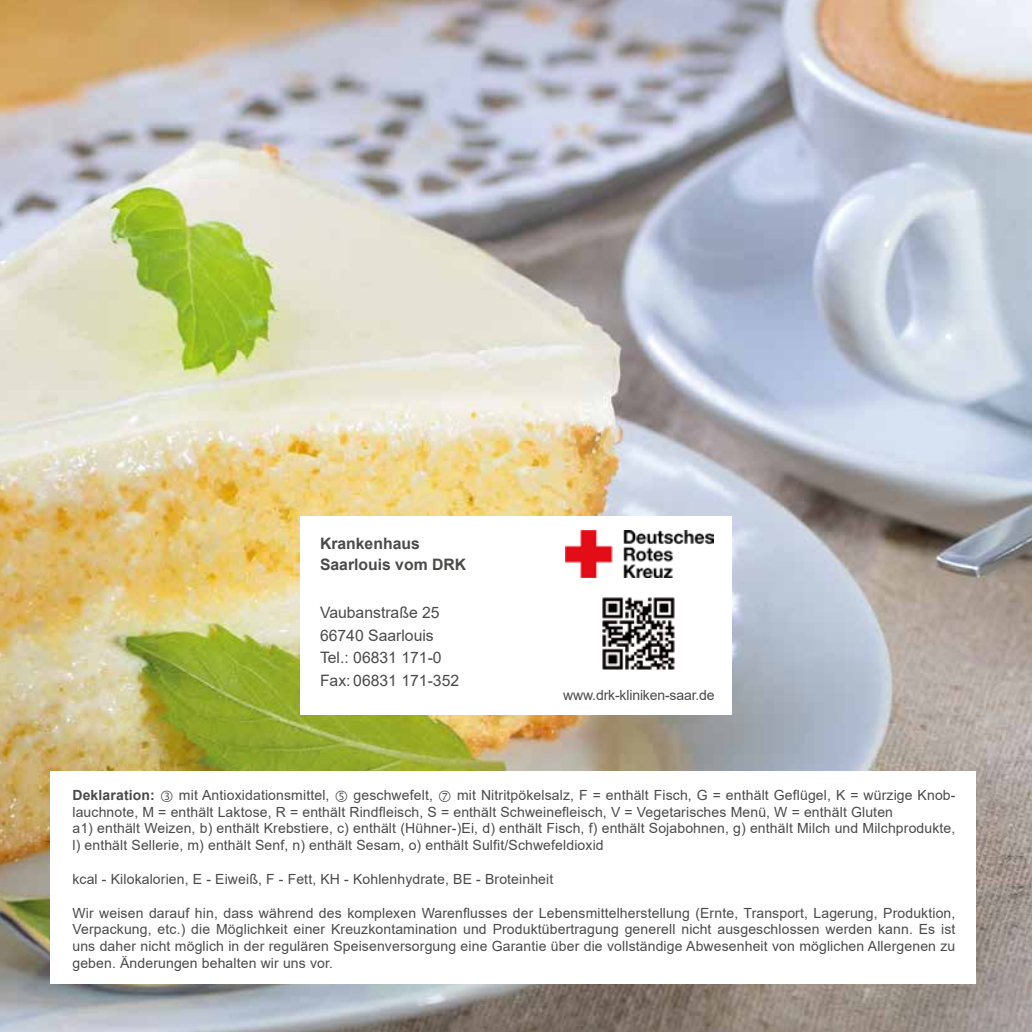
<style>
.page{position:relative;width:1032px;height:1032px;background:#fff}
.page>*{position:absolute;margin:0;border:0;box-sizing:border-box;transform-origin:0 0}
.t1{font:15.75px/22.8px "Arial";color:#4a4a49}
.t2{font:700 15.75px/21px "Arial";color:#4a4a49}
.t3{font:14px/16.8px "Arial";letter-spacing:.01em;color:#4a4a49}
.t4{font:14px "Arial";letter-spacing:-.01em;color:#4a4a49}
.t5{font:700 14px "Arial";letter-spacing:.01em;color:#4a4a49}
</style>
<div class="page">
<img style="left:0;top:0;width:1032px;height:1032px">
<div style="left:50px;top:771px;width:925px;height:213px;background:#fff"></div>
<div style="left:300px;top:516px;width:432px;height:198px;background:#fff"></div>
<img style="left:565px;top:531px;width:149px;height:47px">
<img style="left:602px;top:597px;width:73px;height:73px">
<p class="t2" style="left:320px;top:533px;width:148px">Krankenhaus<br>Saarlouis vom DRK</p>
<p class="t1" style="left:320px;top:601px;width:141px">Vaubanstraße 25<br>66740 Saarlouis<br>Tel.: 06831 171-0<br>Fax: 06831 171-352</p>
<p class="t4" style="left:563px;top:685px;width:153px">www.drk-kliniken-saar.de</p>
<p class="t3" style="left:72px;top:786px;width:884px;text-indent:385px">mit Nitritpökelsalz, F = enthält Fisch, G = enthält Geflügel, K = würzige Knob&shy;lauchnote, M = enthält Laktose, R = enthält Rindfleisch, S = enthält Schweinefleisch, V = Vegetarisches Menü, W = enthält Gluten<br>a1) enthält Weizen, b) enthält Krebstiere, c) enthält (Hühner-)Ei, d) enthält Fisch, f) enthält Sojabohnen, g) enthält Milch und Milchprodukte, l) enthält Sellerie, m) enthält Senf, n) enthält Sesam, o) enthält Sulfit/Schwefeldioxid</p>
<p class="t3" style="left:72px;top:870px;width:482px">kcal - Kilokalorien, E - Eiweiß, F - Fett, KH - Kohlenhydrate, BE - Broteinheit</p>
<p class="t3" style="left:72px;top:904px;width:884px;text-align:justify">Wir weisen darauf hin, dass während des komplexen Warenflusses der Lebensmittelherstellung (Ernte, Transport, Lagerung, Produktion, Verpackung, etc.) die Möglichkeit einer Kreuzkontamination und Produktübertragung generell nicht ausgeschlossen werden kann. Es ist uns daher nicht möglich in der regulären Speisenversorgung eine Garantie über die vollständige Abwesenheit von möglichen Allergenen zu geben. Änderungen behalten wir uns vor.</p>
<p class="t5" style="left:72px;top:785px;width:84px">Deklaration:</p>
<p class="t3" style="left:179px;top:786px;width:152px">mit Antioxidationsmittel,</p>
<p class="t3" style="left:354px;top:786px;width:81px">geschwefelt,</p>
</div>
